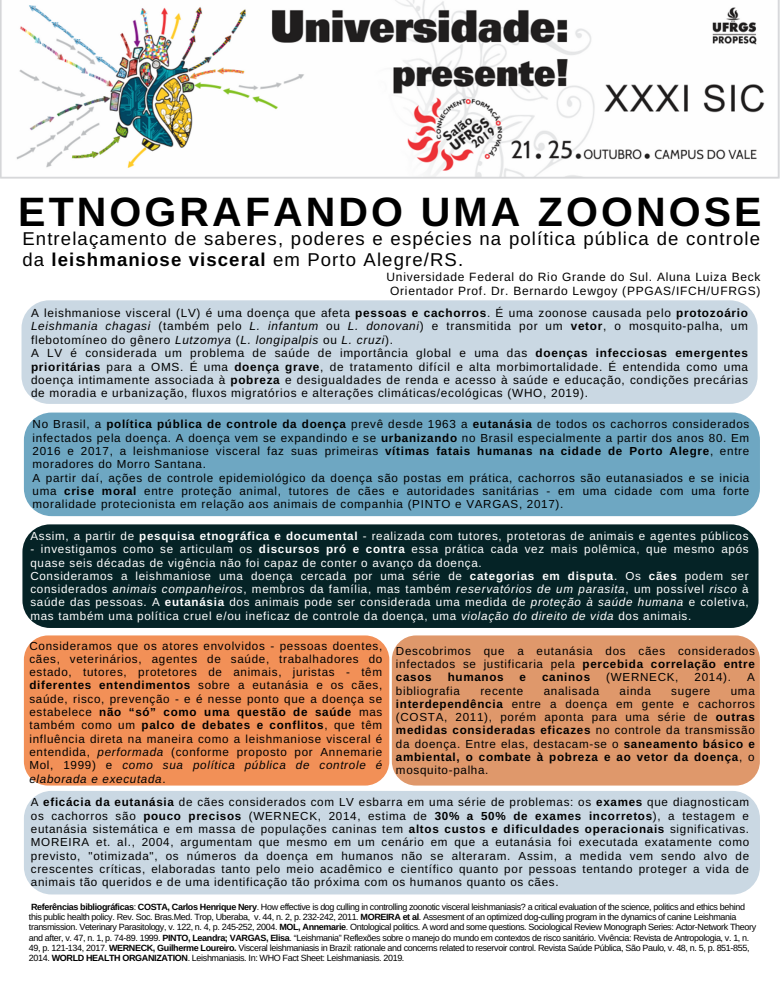
<style>
.page{position:relative;width:780px;height:993px;background:#fff}
.page>*{position:absolute;margin:0;border:0;box-sizing:border-box;transform-origin:0 0}
.t1{font:700 41px "Arimo";letter-spacing:.075em;color:#000}
.t2{font:18.55px/21.3px "Arimo";letter-spacing:.06em;color:#000}
.t3{font:12px/13.6px "Arimo";letter-spacing:.06em;color:#000;text-align:center}
.t4{font:11.8px/13.4px "Arimo";letter-spacing:.06em;color:#000}
.t5{font:11.65px/13.3px "Arimo";letter-spacing:.06em;color:#000;text-align:justify}
.t6{font:11.65px/13.3px "Arimo";letter-spacing:.06em;color:#fff}
.t7{font:700 11.65px "Arimo";letter-spacing:.06em;color:#000}
.t8{font:9px/10.3px "Arimo";letter-spacing:-.04em;color:#000}
.s1{font-weight:700}
.s2{font-style:italic}
</style>
<div class="page">
<img style="left:0;top:0;width:780px;height:178px">
<div style="left:22px;top:300px;width:735px;height:104px;background:#cad8e3;border-radius:28px"></div>
<div style="left:24px;top:412px;width:736px;height:104px;background:#6ea7c2;border-radius:28px"></div>
<div style="left:22px;top:524px;width:736px;height:103px;background:#052326;border-radius:28px"></div>
<div style="left:392px;top:635px;width:368px;height:150px;background:#df986b;border-radius:24px"></div>
<div style="left:24px;top:635px;width:365px;height:150px;background:#f29057;border-radius:24px"></div>
<div style="left:24px;top:790px;width:736px;height:104px;background:#cad8e3;border-radius:28px"></div>
<h1 class="t1" style="left:18px;top:188px;width:744px">ETNOGRAFANDO UMA ZOONOSE</h1>
<h2 class="t2" style="left:22px;top:228px;width:739px">Entrelaçamento de saberes, poderes e espécies na política pública de controle da <span class="s1">leishmaniose visceral</span> em Porto Alegre/RS.</h2>
<p class="t3" style="left:386px;top:270px;width:375px">Universidade Federal do Rio Grande do Sul. Aluna Luiza Beck<br>Orientador Prof. Dr. Bernardo Lewgoy (PPGAS/IFCH/UFRGS)</p>
<p class="t4" style="left:31px;top:306px;width:718px">A leishmaniose visceral (LV) é uma doença que afeta <span class="s1">pessoas e cachorros</span>. É uma zoonose causada pelo <span class="s1">protozoário </span><span class="s2">Leishmania chagasi</span> (também pelo <span class="s2">L. infantum</span> ou <span class="s2">L. donovani</span>) e transmitida por um <span class="s1">vetor</span>, o mosquito-palha, um flebotomíneo do gênero <span class="s2">Lutzomya</span> (<span class="s2">L. longipalpis</span> ou <span class="s2">L. cruzi</span>).<br>A LV é considerada um problema de saúde de importância global e uma das <span class="s1">doenças infecciosas emergentes prioritárias</span> para a OMS. É uma <span class="s1">doença grave</span>, de tratamento difícil e alta morbimortalidade. É entendida como uma doença intimamente associada à <span class="s1">pobreza</span> e desigualdades de renda e acesso à saúde e educação, condições precárias de moradia e urbanização, fluxos migratórios e alterações climáticas/ecológicas (WHO, 2019).</p>
<p class="t5" style="left:33px;top:417px;width:718px;text-align:left">No Brasil, a <span class="s1">política pública de controle da doença</span> prevê desde 1963 a <span class="s1">eutanásia</span> de todos os cachorros considerados infectados pela doença. A doença vem se expandindo e se <span class="s1">urbanizando</span> no Brasil especialmente a partir dos anos 80. Em 2016 e 2017, a leishmaniose visceral faz suas primeiras <span class="s1">vítimas fatais humanas na cidade de Porto Alegre</span>, entre moradores do Morro Santana.<br>A partir daí, ações de controle epidemiológico da doença são postas em prática, cachorros são eutanasiados e se inicia uma <span class="s1">crise moral</span> entre proteção animal, tutores de cães e autoridades sanitárias - em uma cidade com uma forte moralidade protecionista em relação aos animais de companhia (PINTO e VARGAS, 2017).</p>
<p class="t6" style="left:30px;top:529px;width:719px">Assim, a partir de <span class="s1">pesquisa etnográfica e documental</span> - realizada com tutores, protetoras de animais e agentes públicos</p>
<p class="t6" style="left:30px;top:542px;width:720px">- investigamos como se articulam os <span class="s1">discursos pró e contra</span> essa prática cada vez mais polêmica, que mesmo após quase seis décadas de vigência não foi capaz de conter o avanço da doença.<br>Consideramos a leishmaniose uma doença cercada por uma série de <span class="s1">categorias em disputa</span>. Os <span class="s1">cães</span> podem ser considerados <span class="s2">animais companheiros</span>, membros da família, mas também <span class="s2">reservatórios de um parasita</span>, um possível <span class="s2">risco</span> à saúde das pessoas. A <span class="s1">eutanásia</span> dos animais pode ser considerada uma medida de <span class="s2">proteção à saúde humana</span> e coletiva, mas também uma política cruel e/ou ineficaz de controle da doença, uma <span class="s2">violação do direito de vida</span> dos animais.</p>
<p class="t5" style="left:29px;top:638px;width:354px">Consideramos que os atores envolvidos - pessoas doentes, cães, veterinários, agentes de saúde, trabalhadores do estado, tutores, protetores de animais, juristas - têm <span class="s1">diferentes entendimentos</span> sobre a eutanásia e os cães, saúde, risco, prevenção - e é nesse ponto que a doença se estabelece <span class="s1">não “só” como uma questão de saúde</span> mas também como um <span class="s1">palco de debates e conflitos</span>, que têm influência direta na maneira como a leishmaniose visceral é entendida, <span class="s2">performada</span> (conforme proposto por Annemarie Mol, 1999) e <span class="s2">como sua política pública de controle é elaborada e executada</span>.</p>
<p class="t5" style="left:396px;top:643px;width:360px">Descobrimos que a eutanásia dos cães considerados infectados se justificaria pela <span class="s1">percebida correlação entre casos</span></p>
<p class="t7" style="left:448px;top:670px;width:57px">humanos</p>
<p class="t7" style="left:519px;top:670px;width:8px">e</p>
<p class="t7" style="left:542px;top:670px;width:50px">caninos</p>
<p class="t5" style="left:606px;top:670px;width:74px">(WERNECK,</p>
<p class="t5" style="left:694px;top:670px;width:38px">2014).</p>
<p class="t5" style="left:747px;top:670px;width:9px">A</p>
<p class="t5" style="left:396px;top:683px;width:65px">bibliografia</p>
<p class="t5" style="left:480px;top:683px;width:44px">recente</p>
<p class="t5" style="left:544px;top:683px;width:57px">analisada</p>
<p class="t5" style="left:619px;top:683px;width:33px">ainda</p>
<p class="t5" style="left:671px;top:683px;width:41px">sugere</p>
<p class="t5" style="left:396px;top:683px;width:360px;text-indent:335px">uma <span class="s1">interdependência</span> entre a doença em gente e cachorros (COSTA, 2011), porém aponta para uma série de <span class="s1">outras medidas consideradas eficazes</span> no controle da transmissão da doença. Entre elas, destacam-se o <span class="s1">saneamento básico e ambiental, o combate à pobreza e ao vetor da doença</span>, o mosquito-palha.</p>
<p class="t5" style="left:31px;top:795px;width:720px">A <span class="s1">eficácia da eutanásia</span> de cães considerados com LV esbarra em uma série de problemas: os <span class="s1">exames</span> que diagnosticam os cachorros são <span class="s1">pouco precisos</span> (WERNECK, 2014, estima de <span class="s1">30% a 50% de exames incorretos</span>), a testagem e eutanásia sistemática e em massa de populações caninas tem <span class="s1">altos custos e dificuldades operacionais</span> significativas.<br>MOREIRA et. al., 2004, argumentam que mesmo em um cenário em que a eutanásia foi executada exatamente como previsto, "otimizada", os números da doença em humanos não se alteraram. Assim, a medida vem sendo alvo de crescentes críticas, elaboradas tanto pelo meio acadêmico e científico quanto por pessoas tentando proteger a vida de animais tão queridos e de uma identificação tão próxima com os humanos quanto os cães.</p>
<p class="t8" style="left:29px;top:901px;width:729px"><span class="s1">Referências bibliográficas</span>: <span class="s1">COSTA, Carlos Henrique Nery</span>. How effective is dog culling in controlling zoonotic visceral leishmaniasis? a critical evaluation of the science, politics and ethics behind this public health policy. Rev. Soc. Bras.Med. Trop, Uberaba, v. 44, n. 2, p. 232-242, 2011. <span class="s1">MOREIRA et al</span>. Assesment of an optimized dog-culling program in the dynamics of canine Leishmania transmission. Veterinary Parasitology, v. 122, n. 4, p. 245-252, 2004. <span class="s1">MOL, Annemarie</span>. Ontological politics. A word and some questions. Sociological Review Monograph Series: Actor-Network Theory and after, v. 47, n. 1, p. 74-89. 1999. <span class="s1">PINTO, Leandra; VARGAS, Elisa</span>. “Leishmania” Reflexões sobre o manejo do mundo em contextos de risco sanitário. Vivência: Revista de Antropologia, v. 1, n.<br>49, p. 121-134, 2017. <span class="s1">WERNECK, Guilherme Loureiro.</span> Visceral leishmaniasis in Brazil: rationale and concerns related to reservoir control. Revista Saúde Pública, São Paulo, v. 48, n. 5, p. 851-855, 2014. <span class="s1">WORLD HEALTH ORGANIZATION</span>. Leishmaniasis. In: WHO Fact Sheet: Leishmaniasis. 2019.</p>
</div>
